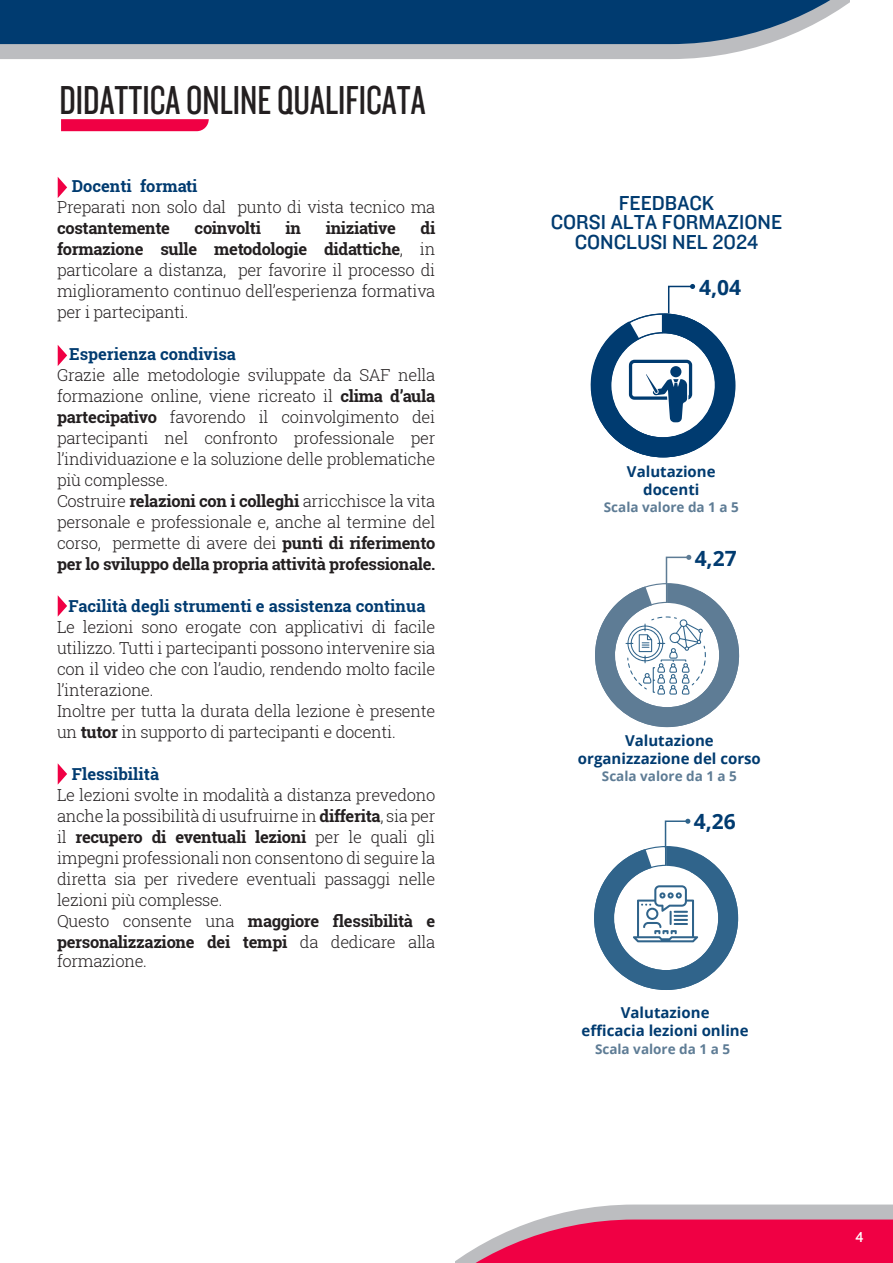
<style>
.page{position:relative;width:893px;height:1263px;background:#fff}
.page>*{position:absolute;margin:0;border:0;box-sizing:border-box;transform-origin:0 0}
.t1{font:42px "Knockout HTF28 Junior Featherwt";color:#231f20}
.t2{font:21px/19.5px "Knockout HTF31 Junior Middlewt";color:#003b70;text-align:center}
.t3{font:700 21px "Open Sans";color:#003b70}
.t4{font:300 16.5px/21px "Roboto Slab";letter-spacing:-.02em;color:#231f20}
.t5{font:700 16.5px "Roboto Slab";color:#003b70}
.t6{font:700 16.5px "Roboto Slab";letter-spacing:-.02em;color:#231f20}
.t7{font:700 15px/18px "Open Sans";color:#003b70;text-align:center}
.t8{font:15px "Knockout HTF31 Junior Middlewt";color:#fff}
.t9{font:700 13.5px "Open Sans";color:#5e7c95}
.s1{font-weight:700}
</style>
<div class="page">
<svg style="left:590px;top:284px;width:146px;height:173px"></svg>
<svg style="left:595px;top:555px;width:145px;height:172px"></svg>
<svg style="left:594px;top:819px;width:145px;height:171px"></svg>
<svg style="left:58px;top:177px;width:9px;height:21px"></svg>
<svg style="left:58px;top:345px;width:9px;height:21px"></svg>
<svg style="left:455px;top:1204px;width:438px;height:59px;background:#e5527d"></svg>
<svg style="left:0;top:44px;width:766px;height:15px;background:#bdbec2"></svg>
<svg style="left:0;top:0;width:849px;height:44px;background:#114878"></svg>
<svg style="left:61px;top:119px;width:148px;height:12px;background:#f00849"></svg>
<svg style="left:58px;top:595px;width:9px;height:22px"></svg>
<svg style="left:58px;top:763px;width:9px;height:22px"></svg>
<h1 class="t1" style="left:60px;top:79px;width:367px">DIDATTICA ONLINE QUALIFICATA</h1>
<p class="t5" style="left:72px;top:175px;width:127px">Docenti formati</p>
<p class="t4" style="left:57px;top:196px;width:380px">Preparati non solo dal punto di vista tecnico ma</p>
<p class="t6" style="left:57px;top:217px;width:115px">costantemente</p>
<p class="t6" style="left:195px;top:217px;width:68px">coinvolti</p>
<p class="t6" style="left:286px;top:217px;width:17px">in</p>
<p class="t6" style="left:326px;top:217px;width:72px">iniziative</p>
<p class="t4" style="left:57px;top:217px;width:380px;text-align:justify;text-indent:364px"><span class="s1">di formazione sulle metodologie didattiche</span>, in particolare a distanza, per favorire il processo di miglioramento continuo dell’esperienza formativa per i partecipanti.</p>
<p class="t5" style="left:69px;top:343px;width:168px">Esperienza condivisa</p>
<p class="t4" style="left:57px;top:364px;width:380px">Grazie alle metodologie sviluppate da SAF nella formazione online, viene ricreato il <span class="s1">clima d’aula partecipativo</span> favorendo il coinvolgimento dei partecipanti nel confronto professionale per l’individuazione e la soluzione delle problematiche più complesse.<br>Costruire <span class="s1">relazioni con i colleghi</span> arricchisce la vita personale e professionale e, anche al termine del corso, permette di avere dei <span class="s1">punti di riferimento per lo sviluppo della propria attività professionale.</span></p>
<p class="t5" style="left:68px;top:595px;width:358px">Facilità degli strumenti e assistenza continua</p>
<p class="t4" style="left:57px;top:616px;width:380px">Le lezioni sono erogate con applicativi di facile utilizzo. Tutti i partecipanti possono intervenire sia con il video che con l’audio, rendendo molto facile l’interazione.<br>Inoltre per tutta la durata della lezione è presente un <span class="s1">tutor</span> in supporto di partecipanti e docenti.</p>
<p class="t5" style="left:72px;top:763px;width:89px">Flessibilità</p>
<p class="t4" style="left:57px;top:784px;width:380px">Le lezioni svolte in modalità a distanza prevedono anche la possibilità di usufruirne in <span class="s1">differita</span>, sia per il <span class="s1">recupero di eventuali lezioni</span> per le quali gli impegni professionali non consentono di seguire la diretta sia per rivedere eventuali passaggi nelle lezioni più complesse.<br>Questo consente una <span class="s1">maggiore flessibilità e personalizzazione dei tempi</span> da dedicare alla</p>
<p class="t4" style="left:57px;top:950px;width:91px">formazione.</p>
<p class="t2" style="left:551px;top:194px;width:233px">FEEDBACK<br>CORSI ALTA FORMAZIONE<br>CONCLUSI NEL 2024</p>
<p class="t3" style="left:699px;top:272px;width:44px">4,04</p>
<p class="t7" style="left:627px;top:463px;width:90px">Valutazione docenti</p>
<p class="t9" style="left:604px;top:497px;width:137px">Scala valore da 1 a 5</p>
<p class="t3" style="left:695px;top:543px;width:44px">4,27</p>
<p class="t7" style="left:578px;top:731px;width:184px">Valutazione organizzazione del corso</p>
<p class="t9" style="left:602px;top:767px;width:137px">Scala valore da 1 a 5</p>
<p class="t3" style="left:694px;top:807px;width:44px">4,26</p>
<p class="t7" style="left:582px;top:1003px;width:169px">Valutazione<br>efficacia lezioni online</p>
<p class="t9" style="left:595px;top:1040px;width:137px">Scala valore da 1 a 5</p>
<p class="t8" style="left:855px;top:1229px;width:14px">1 44</p>
</div>
